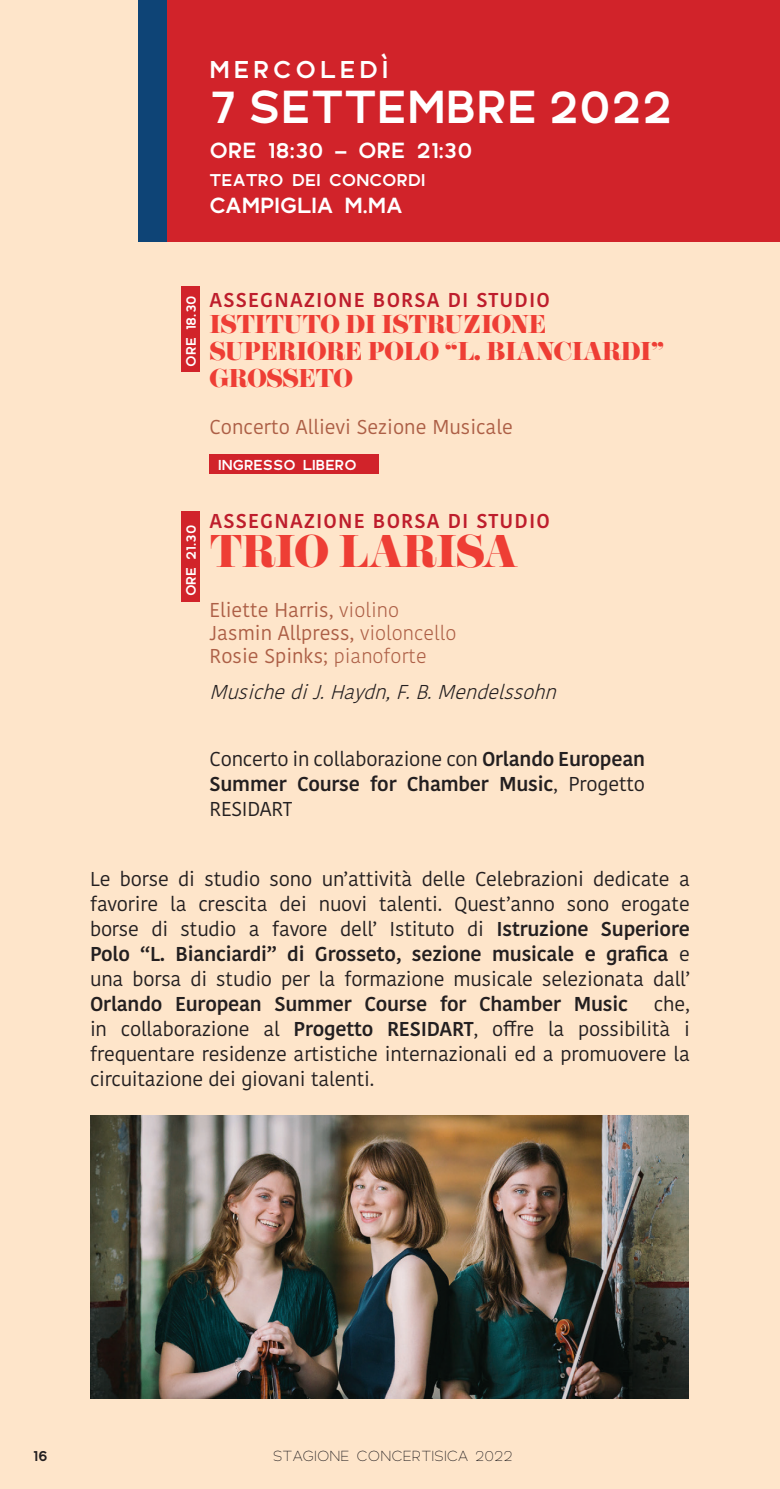
<style>
.page{position:relative;width:780px;height:1489px;background:#fff}
.page>*{position:absolute;margin:0;border:0;box-sizing:border-box;transform-origin:0 0}
.t1{font:700 47.5px "Polly";color:#fff}
.t2{font:40px "Eloquent JF Pro";letter-spacing:-.02em;color:#ee3e35}
.t3{font:700 25px "Polly";letter-spacing:.15em;color:#fff}
.t4{font:22.5px/27px "Eloquent JF Pro";letter-spacing:-.02em;color:#ee3e35}
.t5{font:700 22.5px "Polly";color:#fff}
.testo_programma{font:20px/25px "Kohinoor Bangla";letter-spacing:-.01em;color:#231f20;text-align:justify}
.t6{font:20px "Kohinoor Bangla";color:#ad5f46}
.testo_programma-2{font:600 20px "Kohinoor Bangla";letter-spacing:.06em;color:#be1d2c}
.t7{font:italic 300 20px "Kohinoor Bangla";color:#231f20}
.t8{font:700 17.5px "Polly";color:#fff}
.t9{font:300 15px "Polly";color:#231f20}
.t10{font:700 15px "Polly";color:#231f20}
.t11{font:700 14.75px "Polly";color:#fff}
.t12{font:700 14px "Polly";color:#fff}
.s1{font-weight:300}
.s2{font-weight:600}
</style>
<div class="page">
<div style="left:0;top:0;width:780px;height:1488px;background:#fee5ca"></div>
<div style="left:167px;top:0;width:613px;height:242px;background:#d1232a"></div>
<div style="left:181px;top:286px;width:19px;height:86px;background:#d1232a"></div>
<div style="left:181px;top:511px;width:19px;height:90px;background:#d1232a"></div>
<img style="left:90px;top:1115px;width:598px;height:283px">
<div style="left:138px;top:0;width:29px;height:242px;background:#0e4476"></div>
<div style="left:209px;top:454px;width:170px;height:20px;background:#d1232a"></div>
<p class="t3" style="left:209px;top:53px;width:180px">MERCOLEDÌ</p>
<p class="t1" style="left:209px;top:75px;width:464px">7 SETTEMBRE 2022</p>
<p class="t5" style="left:209px;top:135px;width:264px">ORE 18:30 - ORE 21:30</p>
<p class="t8" style="left:209px;top:168px;width:217px">TEATRO DEI CONCORDI</p>
<p class="t5" style="left:209px;top:190px;width:195px">CAMPIGLIA M.MA</p>
<p class="t12" style="left:181px;top:367px;width:73px;rotate:-90deg">ORE 18.30</p>
<p class="testo_programma-2" style="left:209px;top:283px;width:342px">ASSEGNAZIONE BORSA DI STUDIO</p>
<p class="t4" style="left:209px;top:311px;width:456px">ISTITUTO DI ISTRUZIONE<br>SUPERIORE POLO “L. BIANCIARDI”<br>GROSSETO</p>
<p class="t6" style="left:209px;top:411px;width:305px">Concerto Allievi Sezione Musicale</p>
<p class="t11" style="left:218px;top:454px;width:140px">INGRESSO LIBERO</p>
<p class="t12" style="left:181px;top:596px;width:73px;rotate:-90deg">ORE 21.30</p>
<p class="testo_programma-2" style="left:209px;top:504px;width:342px">ASSEGNAZIONE BORSA DI STUDIO</p>
<p class="t2" style="left:209px;top:530px;width:309px">TRIO LARISA</p>
<p class="t6" style="left:209px;top:595px;width:191px">Eliette Harris, <span class="s1">violino</span></p>
<p class="t6" style="left:209px;top:618px;width:248px">Jasmin Allpress, <span class="s1">violoncello</span></p>
<p class="t6" style="left:209px;top:641px;width:219px">Rosie Spinks; <span class="s1">pianoforte</span></p>
<p class="t7" style="left:209px;top:677px;width:355px">MusichediJ.Haydn,F.B.Mendelssohn</p>
<p class="testo_programma" style="left:209px;top:746px;width:437px">Concerto in collaborazione con <span class="s2">Orlando European Summer Course for Chamber Music</span>, Progetto RESIDART</p>
<p class="testo_programma" style="left:90px;top:866px;width:601px">Le borse di studio sono un’attività delle Celebrazioni dedicate a favorire la crescita dei nuovi talenti. Quest’anno sono erogate borse di studio a favore dell’ Istituto di <span class="s2">Istruzione Superiore Polo “L. Bianciardi” di Grosseto, sezione musicale e grafica</span> e una borsa di studio per la formazione musicale selezionata dall’ <span class="s2">Orlando European Summer Course for Chamber Music</span></p>
<p class="testo_programma" style="left:90px;top:991px;width:601px;text-indent:564px">che, in collaborazione al <span class="s2">Progetto RESIDART</span>, offre la possibilità i frequentare residenze artistiche internazionali ed a promuovere la circuitazione dei giovani talenti.</p>
<p class="t10" style="left:33px;top:1445px;width:16px">16</p>
<p class="t9" style="left:273px;top:1446px;width:242px">STAGIONE CONCERTISICA 2022</p>
</div>
